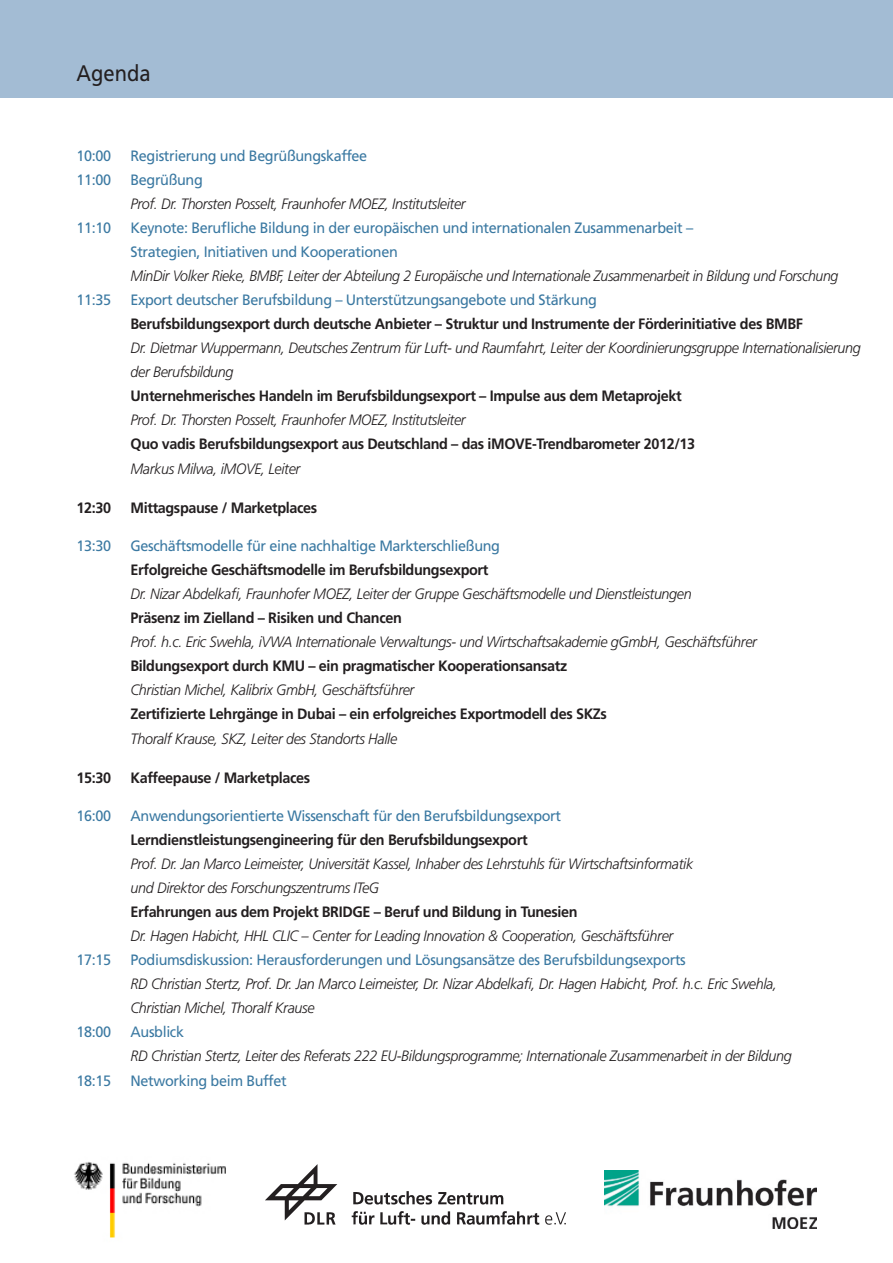
<style>
.page{position:relative;width:893px;height:1263px;background:#fff}
.page>*{position:absolute;margin:0;border:0;box-sizing:border-box;transform-origin:0 0}
.Überschrift_neu{font:22.5px "Frutiger";color:#231f20;scale:.9 1}
.Grundtext{font:italic 300 15px "Frutiger";letter-spacing:-.025em;color:#231f20;scale:.96 1}
.Grundtext-2{font:700 15px "Frutiger";letter-spacing:-.025em;color:#231f20;scale:.96 1}
.Grundtext-3{font:15px "Frutiger";letter-spacing:-.025em;color:#3b79a2;scale:.96 1}
.Grundtext-4{font:italic 300 15px "Frutiger";letter-spacing:-.025em;color:#231f20;scale:.94 1}
</style>
<div class="page">
<div style="left:0;top:0;width:893px;height:98px;background:#a3bcd4"></div>
<img style="left:74px;top:1162px;width:152px;height:76px">
<img style="left:266px;top:1165px;width:299px;height:60px">
<img style="left:604px;top:1170px;width:213px;height:58px">
<p class="Überschrift_neu" style="left:77px;top:60px;width:84px">Agenda</p>
<p class="Grundtext-3" style="left:77px;top:146px;width:38px">10:00</p>
<p class="Grundtext-3" style="left:131px;top:146px;width:248px">Registrierung und Begrüßungskaffee</p>
<p class="Grundtext-3" style="left:77px;top:170px;width:38px">11:00</p>
<p class="Grundtext-3" style="left:131px;top:170px;width:77px">Begrüßung</p>
<p class="Grundtext" style="left:131px;top:195px;width:351px">Prof. Dr. Thorsten Posselt, Fraunhofer MOEZ, Institutsleiter</p>
<p class="Grundtext-3" style="left:77px;top:218px;width:38px">11:10</p>
<p class="Grundtext-3" style="left:131px;top:218px;width:588px">Keynote: Berufliche Bildung in der europäischen und internationalen Zusammenarbeit –</p>
<p class="Grundtext-3" style="left:131px;top:242px;width:280px">Strategien, Initiativen und Kooperationen</p>
<p class="Grundtext-4" style="left:131px;top:267px;width:754px">MinDir Volker Rieke, BMBF, Leiter der Abteilung 2 Europäische und Internationale Zusammenarbeit in Bildung und Forschung</p>
<p class="Grundtext-3" style="left:77px;top:290px;width:38px">11:35</p>
<p class="Grundtext-3" style="left:131px;top:290px;width:487px">Export deutscher Berufsbildung – Unterstützungsangebote und Stärkung</p>
<p class="Grundtext-2" style="left:131px;top:314px;width:702px">Berufsbildungsexport durch deutsche Anbieter – Struktur und Instrumente der Förderinitiative des BMBF</p>
<p class="Grundtext" style="left:131px;top:339px;width:762px">Dr. Dietmar Wuppermann, Deutsches Zentrum für Luft- und Raumfahrt, Leiter der Koordinierungsgruppe Internationalisierung</p>
<p class="Grundtext" style="left:131px;top:363px;width:109px">der Berufsbildung</p>
<p class="Grundtext-2" style="left:131px;top:386px;width:576px">Unternehmerisches Handeln im Berufsbildungsexport – Impulse aus dem Metaprojekt</p>
<p class="Grundtext" style="left:131px;top:411px;width:351px">Prof. Dr. Thorsten Posselt, Fraunhofer MOEZ, Institutsleiter</p>
<p class="Grundtext-2" style="left:131px;top:434px;width:590px">Quo vadis Berufsbildungsexport aus Deutschland – das iMOVE-Trendbarometer 2012/13</p>
<p class="Grundtext" style="left:131px;top:460px;width:178px">Markus Milwa, iMOVE, Leiter</p>
<p class="Grundtext-2" style="left:77px;top:499px;width:38px">12:30</p>
<p class="Grundtext-2" style="left:131px;top:499px;width:196px">Mittagspause / Marketplaces</p>
<p class="Grundtext-3" style="left:77px;top:536px;width:38px">13:30</p>
<p class="Grundtext-3" style="left:131px;top:536px;width:386px">Geschäftsmodelle für eine nachhaltige Markterschließung</p>
<p class="Grundtext-2" style="left:131px;top:560px;width:374px">Erfolgreiche Geschäftsmodelle im Berufsbildungsexport</p>
<p class="Grundtext" style="left:131px;top:585px;width:586px">Dr. Nizar Abdelkafi, Fraunhofer MOEZ, Leiter der Gruppe Geschäftsmodelle und Dienstleistungen</p>
<p class="Grundtext-2" style="left:131px;top:608px;width:284px">Präsenz im Zielland – Risiken und Chancen</p>
<p class="Grundtext" style="left:131px;top:633px;width:654px">Prof. h.c. Eric Swehla, iVWA Internationale Verwaltungs- und Wirtschaftsakademie gGmbH, Geschäftsführer</p>
<p class="Grundtext-2" style="left:131px;top:656px;width:456px">Bildungsexport durch KMU – ein pragmatischer Kooperationsansatz</p>
<p class="Grundtext" style="left:131px;top:681px;width:297px">Christian Michel, Kalibrix GmbH, Geschäftsführer</p>
<p class="Grundtext-2" style="left:131px;top:704px;width:498px">Zertifizierte Lehrgänge in Dubai – ein erfolgreiches Exportmodell des SKZs</p>
<p class="Grundtext" style="left:131px;top:730px;width:279px">Thoralf Krause, SKZ, Leiter des Standorts Halle</p>
<p class="Grundtext-2" style="left:77px;top:769px;width:38px">15:30</p>
<p class="Grundtext-2" style="left:131px;top:769px;width:189px">Kaffeepause / Marketplaces</p>
<p class="Grundtext-3" style="left:77px;top:806px;width:38px">16:00</p>
<p class="Grundtext-3" style="left:131px;top:806px;width:450px">Anwendungsorientierte Wissenschaft für den Berufsbildungsexport</p>
<p class="Grundtext-2" style="left:131px;top:830px;width:415px">Lerndienstleistungsengineering für den Berufsbildungsexport</p>
<p class="Grundtext" style="left:131px;top:855px;width:588px">Prof. Dr. Jan Marco Leimeister, Universität Kassel, Inhaber des Lehrstuhls für Wirtschaftsinformatik</p>
<p class="Grundtext" style="left:131px;top:879px;width:261px">und Direktor des Forschungszentrums ITeG</p>
<p class="Grundtext-2" style="left:131px;top:902px;width:467px">Erfahrungen aus dem Projekt BRIDGE – Beruf und Bildung in Tunesien</p>
<p class="Grundtext" style="left:131px;top:927px;width:567px">Dr. Hagen Habicht, HHL CLIC – Center for Leading Innovation &amp; Cooperation, Geschäftsführer</p>
<p class="Grundtext-3" style="left:77px;top:950px;width:38px">17:15</p>
<p class="Grundtext-3" style="left:131px;top:950px;width:580px">Podiumsdiskussion: Herausforderungen und Lösungsansätze des Berufsbildungsexports</p>
<p class="Grundtext" style="left:131px;top:975px;width:675px">RD Christian Stertz, Prof. Dr. Jan Marco Leimeister, Dr. Nizar Abdelkafi, Dr. Hagen Habicht, Prof. h.c. Eric Swehla,</p>
<p class="Grundtext" style="left:131px;top:999px;width:193px">Christian Michel, Thoralf Krause</p>
<p class="Grundtext-3" style="left:77px;top:1022px;width:38px">18:00</p>
<p class="Grundtext-3" style="left:131px;top:1022px;width:57px">Ausblick</p>
<p class="Grundtext" style="left:131px;top:1047px;width:690px">RD Christian Stertz, Leiter des Referats 222 EU-Bildungsprogramme; Internationale Zusammenarbeit in der Bildung</p>
<p class="Grundtext-3" style="left:77px;top:1072px;width:38px">18:15</p>
<p class="Grundtext-3" style="left:131px;top:1072px;width:164px">Networking beim Buffet</p>
</div>
